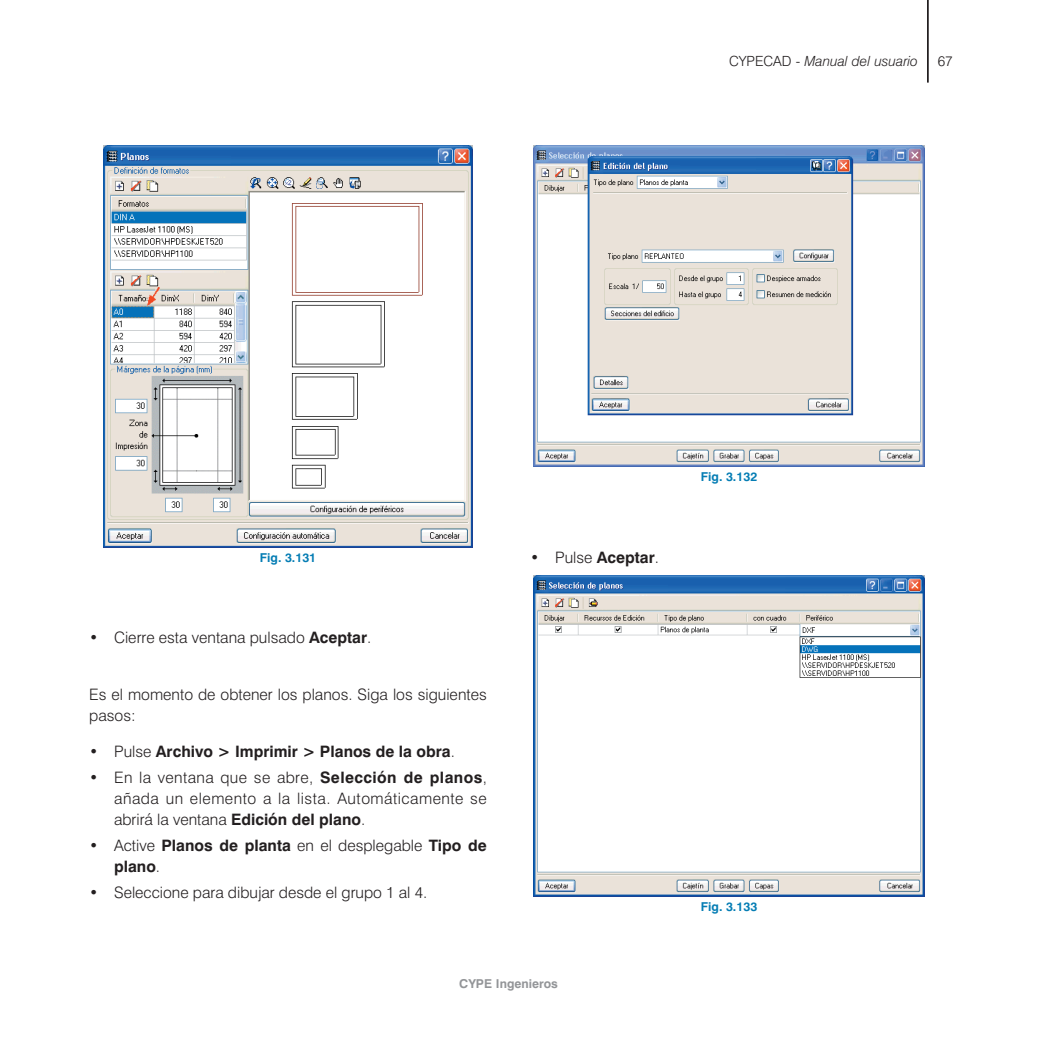
<style>
.page{position:relative;width:1042px;height:1042px;background:#fff}
.page>*{position:absolute;margin:0;border:0;box-sizing:border-box;transform-origin:0 0}
.t1{font:300 15.75px/21px "Swiss 721 BT";color:#231f20}
.t2{font:700 15.75px/21px "Swiss 721 BT";color:#231f20}
.t3{font:italic 300 14px "Swiss 721 BT";color:#231f20}
.t4{font:300 14px "Swiss 721 BT";color:#231f20}
.t5{font:700 12.25px "Swiss 721 BT";color:#057db4}
.t6{font:700 12.25px "Swiss 721 BT";color:#939598}
.s1{font-style:normal}
.s2{font-weight:700}
.s3{font-weight:300}
</style>
<div class="page">
<img style="left:103px;top:146px;width:370px;height:401px">
<hr style="left:927px;top:0;width:2px;height:83px;background:#231f20">
<img style="left:533px;top:576px;width:392px;height:320px">
<img style="left:533px;top:146px;width:392px;height:320px">
<p class="t3" style="left:729px;top:53px;width:190px"><span class="s1">CYPECAD -</span> Manual del usuario</p>
<p class="t4" style="left:938px;top:53px;width:16px">67</p>
<p class="t5" style="left:260px;top:550px;width:58px">Fig. 3.131</p>
<p class="t1" style="left:89px;top:627px;width:283px">• Cierre esta ventana pulsado <span class="s2">Aceptar</span>.</p>
<p class="t1" style="left:89px;top:684px;width:399px">Es el momento de obtener los planos. Siga los siguientes pasos:</p>
<p class="t2" style="left:89px;top:741px;width:367px"><span class="s3">• Pulse</span> Archivo &gt; Imprimir &gt; Planos de la obra<span class="s3">.</span></p>
<p class="t1" style="left:114px;top:767px;width:374px;text-align:justify;text-indent:-25px">• En la ventana que se abre, <span class="s2">Selección de planos</span>, añada un elemento a la lista. Automáticamente se abrirá la ventana <span class="s2">Edición del plano</span>.</p>
<p class="t2" style="left:114px;top:835px;width:374px;text-indent:-25px"><span class="s3">• Active</span> Planos de planta <span class="s3">en el desplegable</span> Tipo de plano<span class="s3">.</span></p>
<p class="t1" style="left:89px;top:882px;width:339px">• Seleccione para dibujar desde el grupo 1 al 4.</p>
<p class="t1" style="left:530px;top:547px;width:130px">• Pulse <span class="s2">Aceptar</span>.</p>
<p class="t6" style="left:459px;top:976px;width:100px">CYPE Ingenieros</p>
<p class="t5" style="left:701px;top:470px;width:58px">Fig. 3.132</p>
<p class="t5" style="left:701px;top:900px;width:58px">Fig. 3.133</p>
</div>
